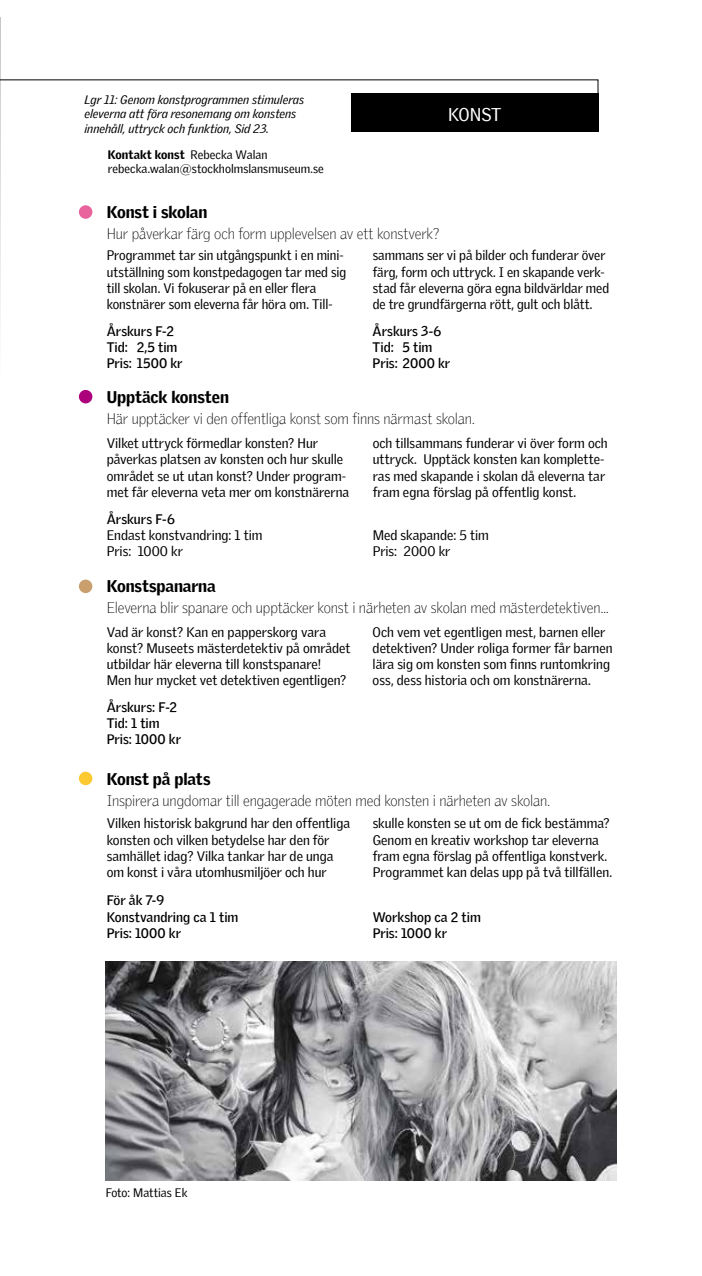
<style>
.page{position:relative;width:702px;height:1276px;background:#fff}
.page>*{position:absolute;margin:0;border:0;box-sizing:border-box;transform-origin:0 0}
.t1{font:18px "Griffith Gothic";letter-spacing:-.015em;color:#fff}
.t2{font:900 16.5px "Griffith Gothic";letter-spacing:-.005em;color:#000}
.t3{font:100 15px "Griffith Gothic";letter-spacing:-.01em;color:#000}
.t4{font:13.5px/16.2px "Griffith Gothic";color:#000}
.t5{font:700 13.5px/16.2px "Griffith Gothic";color:#000}
.t6{font:italic 12px/14.4px "Griffith Gothic";letter-spacing:.005em;color:#000}
.t7{font:12px/14.4px "Griffith Gothic";color:#000}
.s1{font-weight:900}
</style>
<div class="page">
<hr style="left:0;top:17px;width:1px;height:374px;background:#000">
<img style="left:106px;top:961px;width:510px;height:219px">
<div style="left:79px;top:205px;width:13px;height:14px;background:#e9639d;border-radius:50%"></div>
<div style="left:79px;top:771px;width:13px;height:14px;background:#fdc933;border-radius:50%"></div>
<div style="left:79px;top:579px;width:13px;height:14px;background:#c99f6e;border-radius:50%"></div>
<div style="left:79px;top:390px;width:13px;height:13px;background:#ad007c;border-radius:50%"></div>
<svg style="left:0;top:79px;width:598px;height:25px"></svg>
<div style="left:351px;top:94px;width:247px;height:38px;background:#000"></div>
<p class="t6" style="left:84px;top:92px;width:221px">Lgr 11: Genom konstprogrammen stimuleras eleverna att föra resonemang om konstens innehåll, uttryck och funktion, Sid 23.</p>
<p class="t7" style="left:108px;top:147px;width:217px"><span class="s1">Kontakt konst</span> Rebecka Walan rebecka.walan@stockholmslansmuseum.se</p>
<h1 class="t1" style="left:448px;top:104px;width:55px">KONST</h1>
<p class="t2" style="left:107px;top:202px;width:102px">Konst i skolan</p>
<p class="t3" style="left:107px;top:225px;width:334px">Hur påverkar färg och form upplevelsen av ett konstverk?</p>
<p class="t4" style="left:107px;top:247px;width:241px">Programmet tar sin utgångspunkt i en mini&shy;utställning som konstpedagogen tar med sig till skolan. Vi fokuserar på en eller flera konstnärer som eleverna får höra om. Till-</p>
<p class="t4" style="left:372px;top:247px;width:238px">sammans ser vi på bilder och funderar över färg, form och uttryck. I en skapande verk&shy;stad får eleverna göra egna bildvärldar med de tre grundfärgerna rött, gult och blått.</p>
<p class="t5" style="left:107px;top:322px;width:77px">Årskurs F-2<br>Tid: 2,5 tim<br>Pris: 1500 kr</p>
<p class="t5" style="left:372px;top:322px;width:79px">Årskurs 3-6<br>Tid: 5 tim<br>Pris: 2000 kr</p>
<p class="t2" style="left:107px;top:387px;width:124px">Upptäck konsten</p>
<p class="t3" style="left:107px;top:410px;width:369px">Här upptäcker vi den offentliga konst som finns närmast skolan.</p>
<p class="t4" style="left:107px;top:435px;width:244px">Vilket uttryck förmedlar konsten? Hur påverkas platsen av konsten och hur skulle området se ut utan konst? Under program&shy;met får eleverna veta mer om konstnärerna</p>
<p class="t4" style="left:372px;top:435px;width:236px">och tillsammans funderar vi över form och uttryck. Upptäck konsten kan komplette&shy;ras med skapande i skolan då eleverna tar fram egna förslag på offentlig konst.</p>
<p class="t5" style="left:107px;top:511px;width:70px">Årskurs F-6</p>
<p class="t4" style="left:107px;top:527px;width:157px">Endast konstvandring: 1 tim<br>Pris: 1000 kr</p>
<p class="t4" style="left:372px;top:527px;width:118px">Med skapande: 5 tim<br>Pris: 2000 kr</p>
<p class="t2" style="left:107px;top:576px;width:110px">Konstspanarna</p>
<p class="t3" style="left:107px;top:599px;width:503px">Eleverna blir spanare och upptäcker konst i närheten av skolan med mästerdetektiven...</p>
<p class="t4" style="left:107px;top:623px;width:245px">Vad är konst? Kan en papperskorg vara konst? Museets mästerdetektiv på området utbildar här eleverna till konstspanare!<br>Men hur mycket vet detektiven egentligen?</p>
<p class="t4" style="left:372px;top:623px;width:241px">Och vem vet egentligen mest, barnen eller detektiven? Under roliga former får barnen lära sig om konsten som finns runtomkring oss, dess historia och om konstnärerna.</p>
<p class="t5" style="left:107px;top:698px;width:76px">Årskurs: F-2<br>Tid: 1 tim<br>Pris: 1000 kr</p>
<p class="t2" style="left:107px;top:768px;width:105px">Konst på plats</p>
<p class="t3" style="left:107px;top:791px;width:444px">Inspirera ungdomar till engagerade möten med konsten i närheten av skolan.</p>
<p class="t4" style="left:107px;top:815px;width:245px">Vilken historisk bakgrund har den offentliga konsten och vilken betydelse har den för samhället idag? Vilka tankar har de unga om konst i våra utomhusmiljöer och hur</p>
<p class="t4" style="left:372px;top:815px;width:241px">skulle konsten se ut om de fick bestämma?<br>Genom en kreativ workshop tar eleverna fram egna förslag på offentliga konstverk.<br>Programmet kan delas upp på två tillfällen.</p>
<p class="t5" style="left:107px;top:892px;width:133px">För åk 7-9<br>Konstvandring ca 1 tim<br>Pris: 1000 kr</p>
<p class="t5" style="left:372px;top:908px;width:110px">Workshop ca 2 tim<br>Pris: 1000 kr</p>
<p class="t7" style="left:106px;top:1185px;width:83px">Foto: Mattias Ek</p>
</div>
